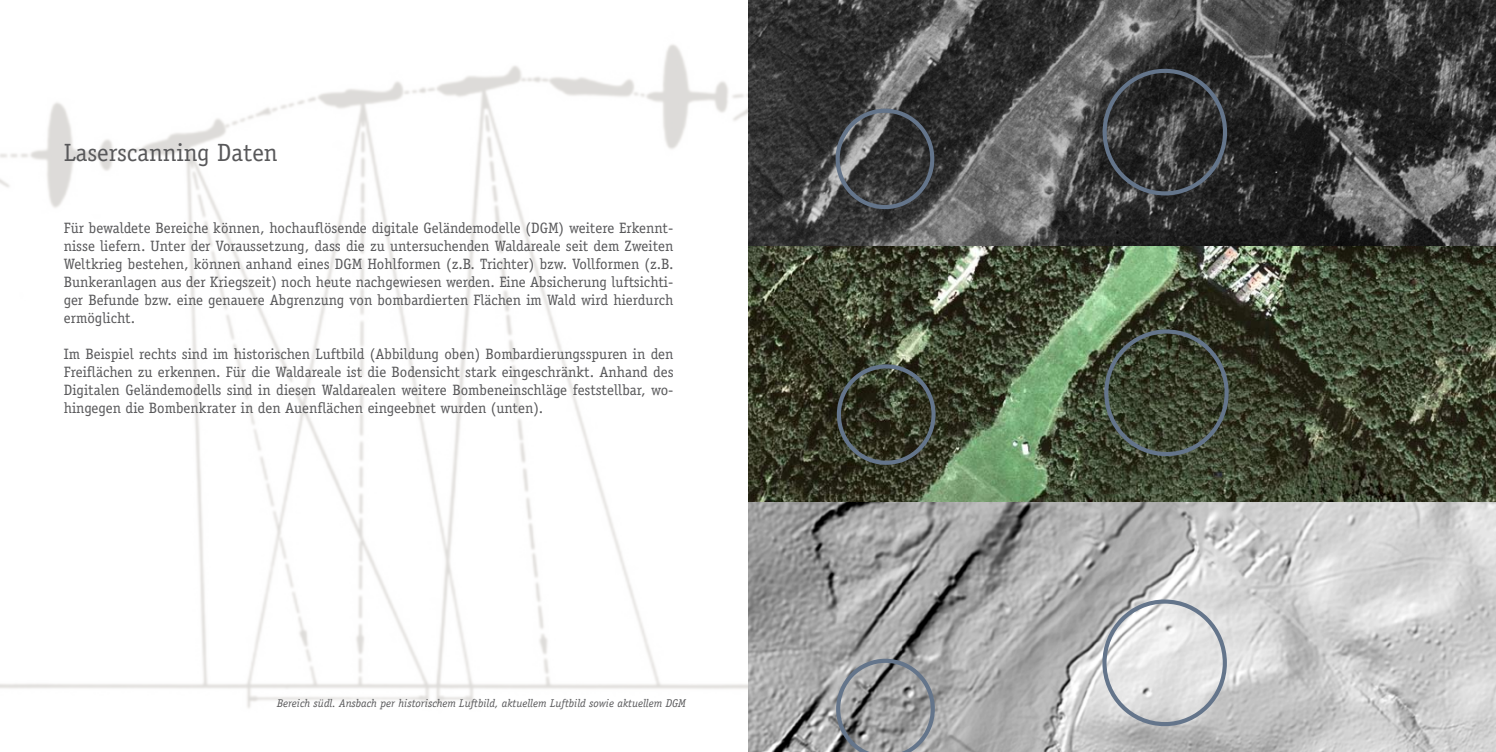
<style>
.page{position:relative;width:1496px;height:752px;background:#fff}
.page>*{position:absolute;margin:0;border:0;box-sizing:border-box;transform-origin:0 0}
.t1{font:25px "Officina Serif";color:#58585a}
.t2{font:15px/18px "Officina Serif";color:#58585a;text-align:justify}
.t3{font:italic 11.25px "Officina Serif";color:#58585a}
</style>
<div class="page">
<img style="left:0;top:44px;width:748px;height:664px">
<img style="left:748px;top:245px;width:747px;height:506px">
<div style="left:1104px;top:329px;width:124px;height:127px;border:4px solid #64758b;border-radius:50%"></div>
<div style="left:1102px;top:599px;width:124px;height:126px;border:4px solid #64758b;border-radius:50%"></div>
<div style="left:836px;top:364px;width:99px;height:100px;border:4px solid #64758b;border-radius:50%"></div>
<svg style="left:836px;top:658px;width:98px;height:93px;background:#929497"></svg>
<img style="left:748px;top:0;width:747px;height:245px">
<div style="left:1102px;top:69px;width:125px;height:126px;border:4px solid #64758b;border-radius:50%"></div>
<div style="left:835px;top:109px;width:99px;height:100px;border:4px solid #64758b;border-radius:50%"></div>
<h1 class="t1" style="left:64px;top:137px;width:215px">Laserscanning Daten</h1>
<p class="t2" style="left:64px;top:218px;width:611px">Für bewaldete Bereiche können, hochauflösende digitale Geländemodelle (DGM) weitere Erkennt&shy;nisse liefern. Unter der Voraussetzung, dass die zu untersuchenden Waldareale seit dem Zweiten Weltkrieg bestehen, können anhand eines DGM Hohlformen (z.B. Trichter) bzw. Vollformen (z.B.<br>Bunkeranlagen aus der Kriegszeit) noch heute nachgewiesen werden. Eine Absicherung luftsichti&shy;ger Befunde bzw. eine genauere Abgrenzung von bombardierten Flächen im Wald wird hierdurch ermöglicht.</p>
<p class="t2" style="left:64px;top:344px;width:611px">Im Beispiel rechts sind im historischen Luftbild (Abbildung oben) Bombardierungsspuren in den Freiflächen zu erkennen. Für die Waldareale ist die Bodensicht stark eingeschränkt. Anhand des Digitalen Geländemodells sind in diesen Waldarealen weitere Bombeneinschläge feststellbar, wo&shy;hingegen die Bombenkrater in den Auenflächen eingeebnet wurden (unten).</p>
<p class="t3" style="left:277px;top:696px;width:410px">Bereich südl. Ansbach per historischem Luftbild, aktuellem Luftbild sowie aktuellem DGM</p>
</div>
